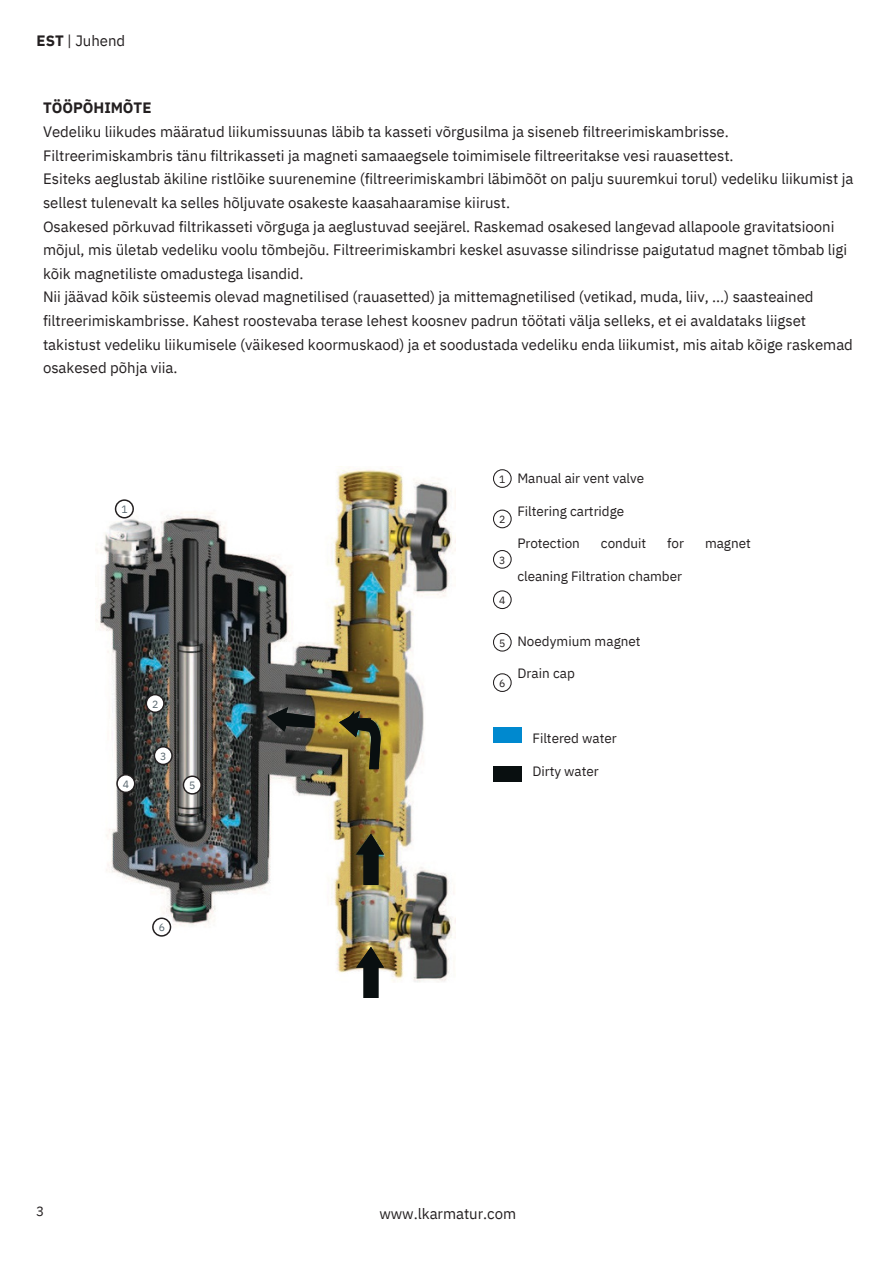
<style>
.page{position:relative;width:894px;height:1264px;background:#fff}
.page>*{position:absolute;margin:0;border:0;box-sizing:border-box;transform-origin:0 0}
.t1{font:15px/23.7px "IBM Plex Sans";letter-spacing:-.005em;color:#231f20}
.t2{font:13.5px "IBM Plex Sans";letter-spacing:-.005em;color:#231f20}
.t3{font:10.5px "IBM Plex Sans";color:#54636b}
.t4{font:10.5px "IBM Plex Sans";color:#231f20}
.s1{font-weight:700}
</style>
<div class="page">
<img style="left:95px;top:466px;width:360px;height:516px">
<svg style="left:115px;top:499px;width:19px;height:19px"></svg>
<svg style="left:116px;top:774px;width:19px;height:19px"></svg>
<svg style="left:145px;top:694px;width:20px;height:19px"></svg>
<svg style="left:152px;top:917px;width:19px;height:19px"></svg>
<svg style="left:183px;top:775px;width:19px;height:19px"></svg>
<svg style="left:154px;top:746px;width:19px;height:19px"></svg>
<svg style="left:267px;top:707px;width:47px;height:24px"></svg>
<svg style="left:339px;top:711px;width:41px;height:58px;background:#635627"></svg>
<svg style="left:356px;top:833px;width:28px;height:51px"></svg>
<svg style="left:356px;top:946px;width:28px;height:52px"></svg>
<div style="left:492px;top:727px;width:29px;height:16px;background:#0089cf"></div>
<svg style="left:493px;top:766px;width:29px;height:16px"></svg>
<svg style="left:493px;top:469px;width:18px;height:19px"></svg>
<svg style="left:493px;top:509px;width:18px;height:19px"></svg>
<svg style="left:493px;top:550px;width:18px;height:18px"></svg>
<svg style="left:493px;top:590px;width:18px;height:19px"></svg>
<svg style="left:493px;top:633px;width:18px;height:18px"></svg>
<svg style="left:493px;top:673px;width:18px;height:19px"></svg>
<h1 class="t1" style="left:37px;top:29px;width:90px"><span class="s1">EST</span> | Juhend</h1>
<p class="t1" style="left:43px;top:96px;width:811px"><span class="s1">TÖÖPÕHIMÕTE<br></span>Vedeliku liikudes määratud liikumissuunas läbib ta kasseti võrgusilma ja siseneb filtreerimiskambrisse.<br>Filtreerimiskambris tänu filtrikasseti ja magneti samaaegsele toimimisele filtreeritakse vesi rauasettest.<br>Esiteks aeglustab äkiline ristlõike suurenemine (filtreerimiskambri läbimõõt on palju suuremkui torul) vedeliku liikumist ja sellest tulenevalt ka selles hõljuvate osakeste kaasahaaramise kiirust.<br>Osakesed põ rkuvad filtrikasseti võ rguga ja aeglustuvad seejärel. Raskemad osakesed langevad allapoole gravitatsiooni mõjul, mis ü letab vedeliku voolu tõmbejõu. Filtreerimiskambri keskel asuvasse silindrisse paigutatud magnet tõmbab ligi kõik magnetiliste omadustega lisandid.<br>Nii jäävad kõik süsteemis olevad magnetilised (rauasetted) ja mittemagnetilised (vetikad, muda, liiv, ...) saasteained filtreerimiskambrisse. Kahest roostevaba terase lehest koosnev padrun töötati välja selleks, et ei avaldataks liigset takistust vedeliku liikumisele (väikesed koormuskaod) ja et soodustada vedeliku enda liikumist, mis aitab kõige raskemad osakesed põhja viia.</p>
<p class="t3" style="left:121px;top:502px;width:8px">1</p>
<p class="t3" style="left:123px;top:777px;width:8px">4</p>
<p class="t3" style="left:152px;top:697px;width:8px">2</p>
<p class="t3" style="left:160px;top:749px;width:8px">3</p>
<p class="t3" style="left:189px;top:778px;width:8px">5</p>
<p class="t3" style="left:159px;top:920px;width:8px">6</p>
<p class="t4" style="left:499px;top:472px;width:8px">1</p>
<p class="t4" style="left:499px;top:512px;width:8px">2</p>
<p class="t4" style="left:499px;top:553px;width:8px">3</p>
<p class="t4" style="left:499px;top:593px;width:8px">4</p>
<p class="t4" style="left:499px;top:636px;width:8px">5</p>
<p class="t4" style="left:499px;top:676px;width:8px">6</p>
<p class="t2" style="left:517px;top:469px;width:128px">Manual air vent valve</p>
<p class="t2" style="left:517px;top:502px;width:108px">Filtering cartridge</p>
<p class="t2" style="left:517px;top:534px;width:64px">Protection</p>
<p class="t2" style="left:600px;top:534px;width:47px">conduit</p>
<p class="t2" style="left:667px;top:534px;width:18px">for</p>
<p class="t2" style="left:704px;top:534px;width:47px">magnet</p>
<p class="t2" style="left:517px;top:567px;width:166px">cleaning Filtration chamber</p>
<p class="t2" style="left:517px;top:632px;width:125px">Noedymium magnet</p>
<p class="t2" style="left:517px;top:664px;width:59px">Drain cap</p>
<p class="t2" style="left:532px;top:729px;width:86px">Filtered water</p>
<p class="t2" style="left:532px;top:761px;width:68px">Dirty water</p>
<p class="t2" style="left:36px;top:1202px;width:10px">3</p>
<p class="t1" style="left:379px;top:1201px;width:138px">www.lkarmatur.com</p>
</div>
